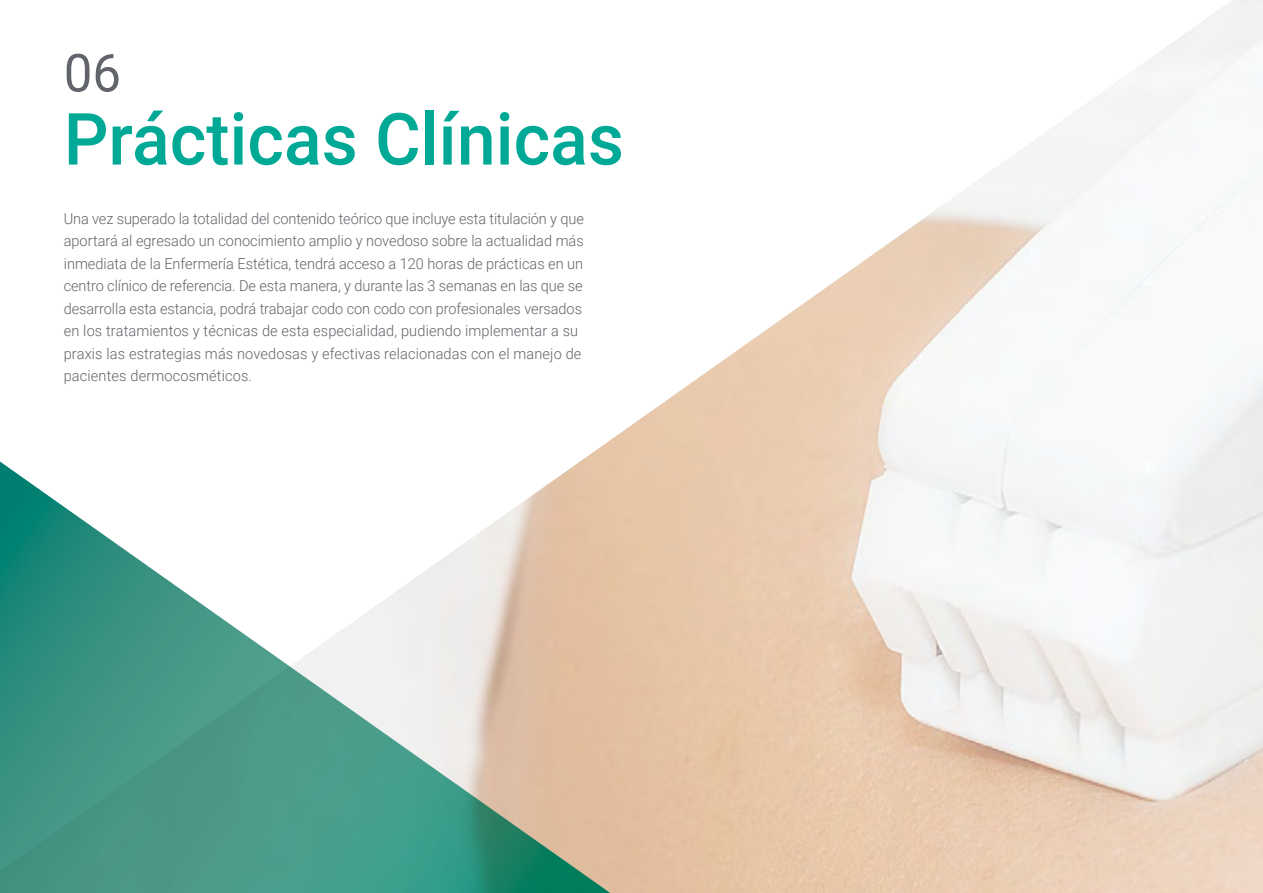
<style>
.page{position:relative;width:1263px;height:893px;background:#fff}
.page>*{position:absolute;margin:0;border:0;box-sizing:border-box;transform-origin:0 0}
.t1{font:500 72px "Roboto";color:#00a996}
.t2{font:52.5px "Roboto";color:#61646a}
.t3{font:300 15px/22.5px "Roboto";color:#61646a}
</style>
<div class="page">
<img style="left:602px;top:0;width:661px;height:893px">
<svg style="left:0;top:446px;width:640px;height:447px"></svg>
<h2 class="t2" style="left:64px;top:36px;width:59px">06</h2>
<h1 class="t1" style="left:64px;top:89px;width:562px">Prácticas Clínicas</h1>
<p class="t3" style="left:64px;top:207px;width:522px">Una vez superado la totalidad del contenido teórico que incluye esta titulación y que aportará al egresado un conocimiento amplio y novedoso sobre la actualidad más inmediata de la Enfermería Estética, tendrá acceso a 120 horas de prácticas en un centro clínico de referencia. De esta manera, y durante las 3 semanas en las que se desarrolla esta estancia, podrá trabajar codo con codo con profesionales versados en los tratamientos y técnicas de esta especialidad, pudiendo implementar a su praxis las estrategias más novedosas y efectivas relacionadas con el manejo de pacientes dermocosméticos.</p>
</div>
